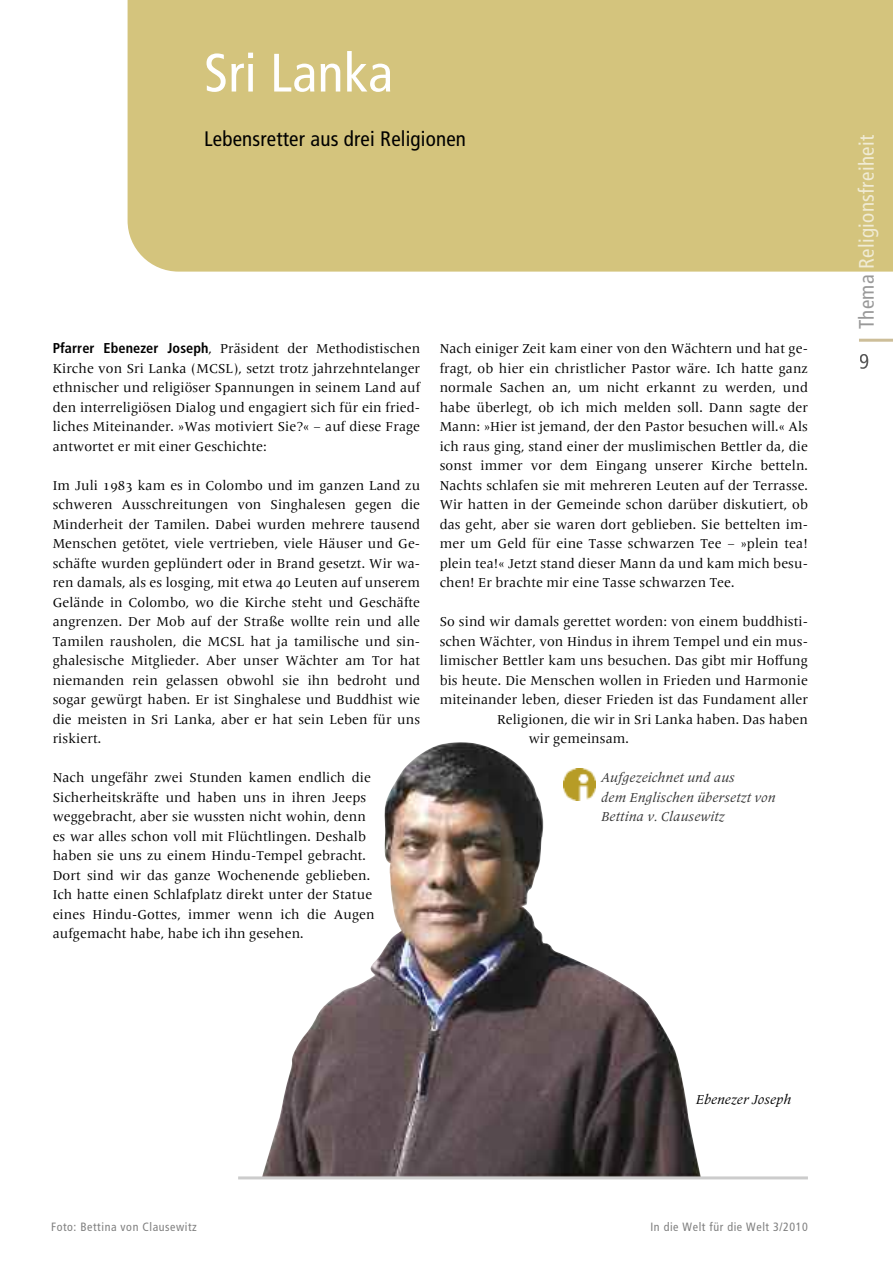
<style>
.page{position:relative;width:893px;height:1263px;background:#fff}
.page>*{position:absolute;margin:0;border:0;box-sizing:border-box;transform-origin:0 0}
.t1{font:condensed 54px "Frutiger LT Pro";letter-spacing:.005em;color:#fff}
.t2{font:condensed 21px "Frutiger LT Pro";letter-spacing:.01em;color:#000}
.t3{font:condensed 21px "Frutiger LT Pro";letter-spacing:.015em;color:#f0ebd4}
.t4{font:13.5px/19.5px "Frutiger Serif LT Pro";letter-spacing:.01em;color:#000;text-align:justify}
.t5{font:italic 13.5px/19.5px "Frutiger Serif LT Pro";letter-spacing:.01em;color:#333}
.t6{font:italic 13.5px "Frutiger Serif LT Pro";color:#000}
.t7{font:condensed 12px "Frutiger LT Pro";letter-spacing:.05em;color:#808080}
.s1{font-family:"Frutiger LT Pro";font-weight:700;font-stretch:condensed;font-size:14.25px}
.s2{color:#999}
</style>
<div class="page">
<div style="left:128px;top:0;width:765px;height:272px;background:#d4c47d"></div>
<svg style="left:860px;top:354px;width:8px;height:15px"></svg>
<hr style="left:859px;top:339px;width:34px;height:3px;background:#cdbe99">
<img style="left:262px;top:742px;width:439px;height:434px">
<hr style="left:238px;top:1176px;width:570px;height:3px;background:#ccc">
<h1 class="t1" style="left:204px;top:54px;width:190px">Sri Lanka</h1>
<h2 class="t2" style="left:204px;top:131px;width:263px">Lebensretter aus drei Religionen</h2>
<p class="t4" style="left:53px;top:341px;width:369px"><span class="s1">Pfarrer Ebenezer Joseph</span>, Präsident der Methodistischen Kirche von Sri Lanka (MCSL), setzt trotz jahrzehntelanger ethnischer und religiöser Spannungen in seinem Land auf den interreligiösen Dialog und engagiert sich für ein fried&shy;liches Miteinander. »Was motiviert Sie?« – auf diese Frage antwortet er mit einer Geschichte:</p>
<p class="t4" style="left:53px;top:477px;width:369px">Im Juli 1983 kam es in Colombo und im ganzen Land zu schweren Ausschreitungen von Singhalesen gegen die Minderheit der Tamilen. Dabei wurden mehrere tausend Menschen getötet, viele vertrieben, viele Häuser und Ge&shy;schäfte wurden geplündert oder in Brand gesetzt. Wir wa&shy;ren damals, als es losging, mit etwa 40 Leuten auf unserem Gelände in Colombo, wo die Kirche steht und Geschäfte angrenzen. Der Mob auf der Straße wollte rein und alle Tamilen rausholen, die MCSL hat ja tamilische und sin&shy;ghalesische Mitglieder. Aber unser Wächter am Tor hat niemanden rein gelassen obwohl sie ihn bedroht und sogar gewürgt haben. Er ist Singhalese und Buddhist wie die meisten in Sri Lanka, aber er hat sein Leben für uns riskiert.</p>
<p class="t4" style="left:53px;top:770px;width:323px;text-align:left">Nach ungefähr zwei Stunden kamen endlich die Sicherheitskräfte und haben uns in ihren Jeeps weggebracht, aber sie wussten nicht wohin, denn es war alles schon voll mit Flüchtlingen. Deshalb haben sie uns zu einem Hindu-Tempel gebracht.<br>Dort sind wir das ganze Wochenende geblieben.<br>Ich hatte einen Schlafplatz direkt unter der Statue eines Hindu-Gottes, immer wenn ich die Augen aufgemacht habe, habe ich ihn gesehen.</p>
<p class="t4" style="left:440px;top:341px;width:370px">Nach einiger Zeit kam einer von den Wächtern und hat ge&shy;fragt, ob hier ein christlicher Pastor wäre. Ich hatte ganz normale Sachen an, um nicht erkannt zu werden, und habe überlegt, ob ich mich melden soll. Dann sagte der Mann: »Hier ist jemand, der den Pastor besuchen will.« Als ich raus ging, stand einer der muslimischen Bettler da, die sonst immer vor dem Eingang unserer Kirche betteln.<br>Nachts schlafen sie mit mehreren Leuten auf der Terrasse.<br>Wir hatten in der Gemeinde schon darüber diskutiert, ob das geht, aber sie waren dort geblieben. Sie bettelten im&shy;mer um Geld für eine Tasse schwarzen Tee – »plein tea! plein tea!« Jetzt stand dieser Mann da und kam mich besu&shy;chen! Er brachte mir eine Tasse schwarzen Tee.</p>
<p class="t4" style="left:440px;top:614px;width:370px">So sind wir damals gerettet worden: von einem buddhisti-</p>
<p class="t4" style="left:440px;top:633px;width:370px">schen Wächter, von Hindus in ihrem Tempel und ein mus-</p>
<p class="t4" style="left:440px;top:653px;width:370px">limischer Bettler kam uns besuchen. Das gibt mir Hoffung</p>
<p class="t4" style="left:440px;top:672px;width:370px">bis heute. Die Menschen wollen in Frieden und Harmonie</p>
<p class="t4" style="left:440px;top:692px;width:370px">miteinander leben, dieser Frieden ist das Fundament aller</p>
<p class="t4" style="left:497px;top:711px;width:312px">Religionen, die wir in Sri Lanka haben. Das haben</p>
<p class="t4" style="left:529px;top:731px;width:102px">wir gemeinsam.</p>
<p class="t5" style="left:601px;top:770px;width:176px">Aufgezeichnet und aus<br>dem Englischen übersetzt von<br>Bettina v. Clausewitz</p>
<h2 class="t3" style="left:859px;top:329px;width:195px;rotate:-90deg"><span class="s2">Thema</span> Religionsfreiheit</h2>
<p class="t6" style="left:696px;top:1095px;width:97px">Ebenezer Joseph</p>
<p class="t7" style="left:51px;top:1222px;width:147px">Foto: Bettina von Clausewitz</p>
<p class="t7" style="left:650px;top:1222px;width:159px">In die Welt für die Welt 3/2010</p>
</div>
